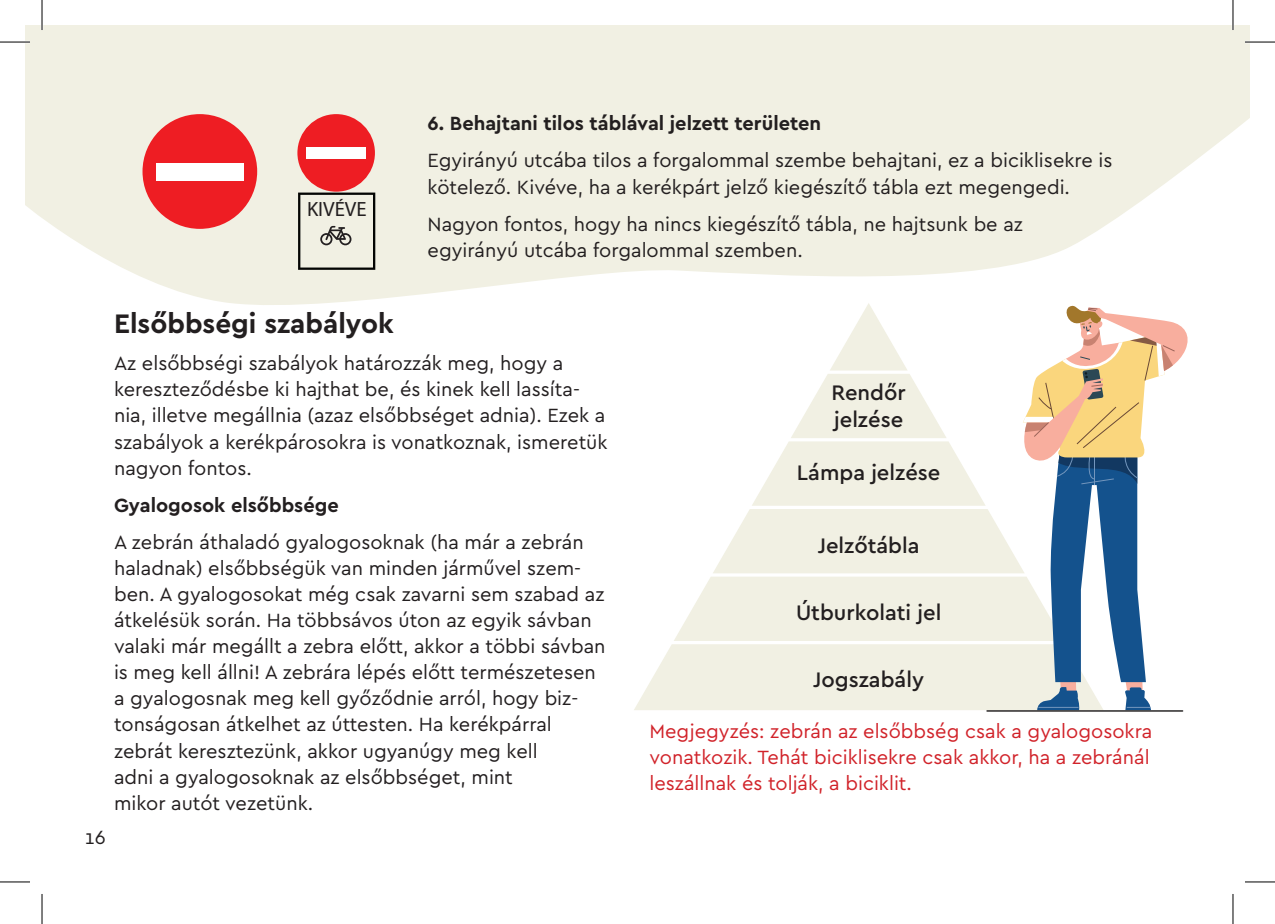
<style>
.page{position:relative;width:1275px;height:924px;background:#fff}
.page>*{position:absolute;margin:0;border:0;box-sizing:border-box;transform-origin:0 0}
.Címsor{font:700 28px "Cera PRO";color:#231f20}
.t1{font:500 22px "Cera PRO";color:#231f20}
.t2{font:20.6px "Myriad Pro";color:#231f20}
.Címsor-2{font:20px/26px "Cera PRO";color:#231f20}
.kenyerszoveg{font:20px/26px "Cera PRO";color:#231f20}
.Címsor-3{font:20px/26px "Cera PRO";color:#d1232a}
.kenyerszoveg-2{font:700 20px "Cera PRO";color:#231f20}
.Címsor-4{font:700 20px "Cera PRO";color:#231f20}
</style>
<div class="page">
<svg style="left:25px;top:25px;width:1225px;height:280px;fill:#f1f0e3"></svg>
<div style="left:297px;top:114px;width:78px;height:77px;background:#ee1d23;border-radius:50%"></div>
<svg style="left:298px;top:192px;width:77px;height:78px;background:#cecdc2"></svg>
<div style="left:307px;top:147px;width:59px;height:12px;background:#fff"></div>
<div style="left:142px;top:114px;width:115px;height:115px;background:#ee1d23;border-radius:50%"></div>
<div style="left:156px;top:163px;width:88px;height:17px;background:#fff"></div>
<svg style="left:633px;top:303px;width:558px;height:406px"></svg>
<hr style="left:987px;top:709px;width:195px;height:2px;background:#292727">
<hr style="left:0;top:41px;width:30px;height:2px;background:#fff">
<hr style="left:1245px;top:41px;width:30px;height:2px;background:#fff">
<hr style="left:41px;top:0;width:2px;height:30px;background:#fff">
<hr style="left:1231px;top:0;width:3px;height:30px;background:#fff">
<hr style="left:0;top:42px;width:30px;height:1px;background:#000">
<hr style="left:1245px;top:42px;width:30px;height:1px;background:#000">
<hr style="left:0;top:881px;width:30px;height:1px;background:#000">
<hr style="left:1245px;top:881px;width:30px;height:1px;background:#000">
<hr style="left:42px;top:0;width:1px;height:30px;background:#000">
<hr style="left:42px;top:893px;width:1px;height:30px;background:#000">
<hr style="left:1232px;top:0;width:1px;height:30px;background:#000">
<hr style="left:1232px;top:893px;width:1px;height:30px;background:#000">
<p class="t2" style="left:307px;top:196px;width:61px">KIVÉVE</p>
<p class="kenyerszoveg-2" style="left:428px;top:110px;width:395px">6. Behajtani tilos táblával jelzett területen</p>
<p class="kenyerszoveg" style="left:428px;top:147px;width:686px">Egyirányú utcába tilos a forgalommal szembe behajtani, ez a biciklisekre is kötelező. Kivéve, ha a kerékpárt jelző kiegészítő tábla ezt megengedi.</p>
<p class="kenyerszoveg" style="left:428px;top:210px;width:597px">Nagyon fontos, hogy ha nincs kiegészítő tábla, ne hajtsunk be az egyirányú utcába forgalommal szemben.</p>
<p class="Címsor-2" style="left:85px;top:823px;width:22px">16</p>
<p class="Címsor" style="left:114px;top:305px;width:281px">Elsőbbségi szabályok</p>
<p class="Címsor-2" style="left:114px;top:349px;width:495px">Az elsőbbségi szabályok határozzák meg, hogy a kereszteződésbe ki hajthat be, és kinek kell lassíta&shy;nia, illetve megállnia (azaz elsőbbséget adnia). Ezek a szabályok a kerékpárosokra is vonatkoznak, ismeretük nagyon fontos.</p>
<p class="Címsor-4" style="left:114px;top:491px;width:226px">Gyalogosok elsőbbsége</p>
<p class="Címsor-2" style="left:114px;top:528px;width:493px">A zebrán áthaladó gyalogosoknak (ha már a zebrán haladnak) elsőbbségük van minden járművel szem&shy;ben. A gyalogosokat még csak zavarni sem szabad az átkelésük során. Ha többsávos úton az egyik sávban valaki már megállt a zebra előtt, akkor a többi sávban is meg kell állni! A zebrára lépés előtt természetesen a gyalogosnak meg kell győződnie arról, hogy biz&shy;tonságosan átkelhet az úttesten. Ha kerékpárral zebrát keresztezünk, akkor ugyanúgy meg kell<br>adni a gyalogosoknak az elsőbbséget, mint<br>mikor autót vezetünk.</p>
<p class="t1" style="left:831px;top:378px;width:76px">Rendőr</p>
<p class="t1" style="left:834px;top:404px;width:71px">jelzése</p>
<p class="t1" style="left:797px;top:457px;width:145px">Lámpa jelzése</p>
<p class="t1" style="left:817px;top:530px;width:103px">Jelzőtábla</p>
<p class="t1" style="left:796px;top:597px;width:147px">Útburkolati jel</p>
<p class="t1" style="left:813px;top:665px;width:112px">Jogszabály</p>
<p class="Címsor-3" style="left:649px;top:716px;width:504px">Megjegyzés: zebrán az elsőbbség csak a gyalogosokra vonatkozik. Tehát biciklisekre csak akkor, ha a zebránál leszállnak és tolják, a biciklit.</p>
</div>
